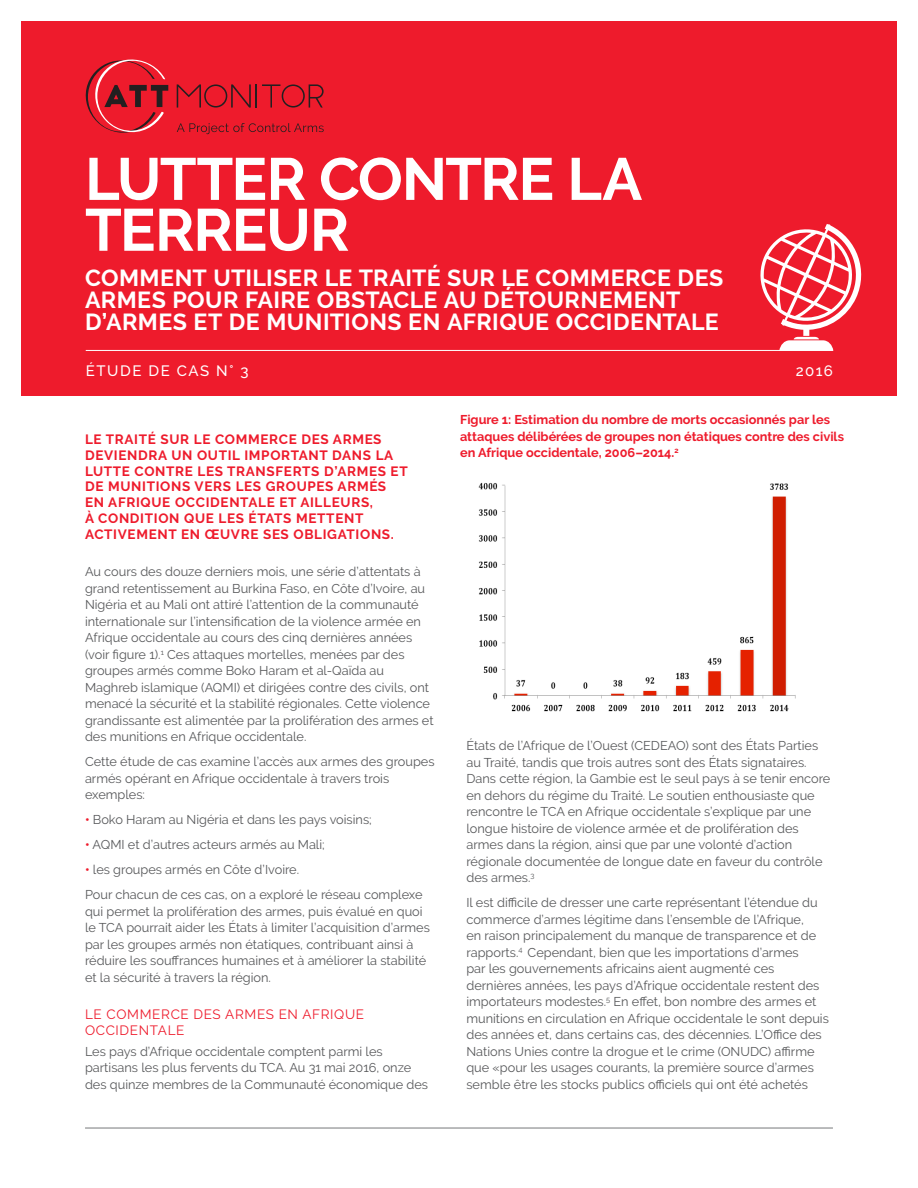
<style>
.page{position:relative;width:918px;height:1188px;background:#fff}
.page>*{position:absolute;margin:0;border:0;box-sizing:border-box;transform-origin:0 0}
.t1{font:700 59.4px/50.8px "Raleway";letter-spacing:-.02em;color:#fff}
.t2{font:700 23.25px/21.8px "Raleway";letter-spacing:.02em;color:#fff}
.t3{font:500 15px "Raleway";letter-spacing:.105em;color:#fff}
.HEAD_1{font:700 13.5px/15.8px "Raleway";letter-spacing:.05em;color:#ee1b2c}
.HEAD_2{font:13.5px/15.8px "Raleway";letter-spacing:.05em;color:#ee1b2c}
.BODY{font:12.75px/16.5px "Raleway";color:#57585a}
.BODY-2{font:700 12.75px/16.5px "Raleway";color:#ee1b2c}
.s1{font-weight:700;color:#ee1b2c}
</style>
<div class="page">
<hr style="left:85px;top:1128px;width:748px;height:1px;background:#76787b">
<div style="left:21px;top:21px;width:876px;height:374px;background:#ee1b2c"></div>
<svg style="left:85px;top:59px;width:83px;height:74px"></svg>
<svg style="left:177px;top:84px;width:147px;height:24px"></svg>
<svg style="left:177px;top:123px;width:147px;height:11px"></svg>
<svg style="left:754px;top:224px;width:108px;height:127px"></svg>
<hr style="left:86px;top:350px;width:747px;height:1px;background:#fff">
<img style="left:478px;top:482px;width:318px;height:230px">
<p class="t1" style="left:85px;top:154px;width:559px">LUTTER CONTRE LA<br>TERREUR</p>
<p class="t2" style="left:85px;top:267px;width:640px">COMMENT UTILISER LE TRAITÉ SUR LE COMMERCE DES<br>ARMES POUR FAIRE OBSTACLE AU DÉTOURNEMENT<br>D’ARMES ET DE MUNITIONS EN AFRIQUE OCCIDENTALE</p>
<p class="t3" style="left:86px;top:362px;width:164px">ÉTUDE DE CAS N° 3</p>
<p class="t3" style="left:796px;top:362px;width:39px">2016</p>
<p class="HEAD_1" style="left:85px;top:432px;width:324px">LE TRAITÉ SUR LE COMMERCE DES ARMES DEVIENDRA UN OUTIL IMPORTANT DANS LA LUTTE CONTRE LES TRANSFERTS D’ARMES ET DE MUNITIONS VERS LES GROUPES ARMÉS EN AFRIQUE OCCIDENTALE ET AILLEURS,<br>À CONDITION QUE LES ÉTATS METTENT ACTIVEMENT EN ŒUVRE SES OBLIGATIONS.</p>
<p class="BODY" style="left:85px;top:564px;width:350px">Au cours des douze derniers mois, une série d’attentats à grand retentissement au Burkina Faso, en Côte d’Ivoire, au Nigéria et au Mali ont attiré l’attention de la communauté internationale sur l’intensification de la violence armée en Afrique occidentale au cours des cinq dernières années (voir figure 1).<sup>1</sup> Ces attaques mortelles, menées par des groupes armés comme Boko Haram et al-Qaïda au Maghreb islamique (AQMI) et dirigées contre des civils, ont menacé la sécurité et la stabilité régionales. Cette violence grandissante est alimentée par la prolifération des armes et des munitions en Afrique occidentale.</p>
<p class="BODY" style="left:85px;top:754px;width:351px">Cette étude de cas examine l’accès aux armes des groupes armés opérant en Afrique occidentale à travers trois exemples:</p>
<p class="BODY" style="left:85px;top:812px;width:288px"><span class="s1">•</span> Boko Haram au Nigéria et dans les pays voisins;</p>
<p class="BODY" style="left:85px;top:837px;width:241px"><span class="s1">•</span> AQMI et d’autres acteurs armés au Mali;</p>
<p class="BODY" style="left:85px;top:862px;width:216px"><span class="s1">•</span> les groupes armés en Côte d’Ivoire.</p>
<p class="BODY" style="left:85px;top:887px;width:346px">Pour chacun de ces cas, on a exploré le réseau complexe qui permet la prolifération des armes, puis évalué en quoi le TCA pourrait aider les États à limiter l’acquisition d’armes par les groupes armés non étatiques, contribuant ainsi à réduire les souffrances humaines et à améliorer la stabilité et la sécurité à travers la région.</p>
<p class="HEAD_2" style="left:85px;top:1006px;width:281px">LE COMMERCE DES ARMES EN AFRIQUE<br>OCCIDENTALE</p>
<p class="BODY" style="left:85px;top:1043px;width:345px">Les pays d’Afrique occidentale comptent parmi les partisans les plus fervents du TCA. Au 31 mai 2016, onze des quinze membres de la Communauté économique des</p>
<p class="BODY-2" style="left:460px;top:412px;width:385px">Figure 1: Estimation du nombre de morts occasionnés par les attaques délibérées de groupes non étatiques contre des civils en Afrique occidentale, 2006–2014.<sup>2</sup></p>
<p class="BODY" style="left:466px;top:737px;width:366px">États de l’Afrique de l’Ouest (CEDEAO) sont des États Parties au Traité, tandis que trois autres sont des États signataires.<br>Dans cette région, la Gambie est le seul pays à se tenir encore en dehors du régime du Traité. Le soutien enthousiaste que rencontre le TCA en Afrique occidentale s’explique par une longue histoire de violence armée et de prolifération des armes dans la région, ainsi que par une volonté d’action régionale documentée de longue date en faveur du contrôle des armes.<sup>3</sup></p>
<p class="BODY" style="left:466px;top:894px;width:364px">Il est difficile de dresser une carte représentant l’étendue du commerce d’armes légitime dans l’ensemble de l’Afrique,<br>en raison principalement du manque de transparence et de rapports.<sup>4</sup> Cependant, bien que les importations d’armes<br>par les gouvernements africains aient augmenté ces dernières années, les pays d’Afrique occidentale restent des importateurs modestes.<sup>5</sup> En effet, bon nombre des armes et munitions en circulation en Afrique occidentale le sont depuis des années et, dans certains cas, des décennies. L’Office des Nations Unies contre la drogue et le crime (ONUDC) affirme que «pour les usages courants, la première source d’armes semble être les stocks publics officiels qui ont été achetés</p>
</div>
